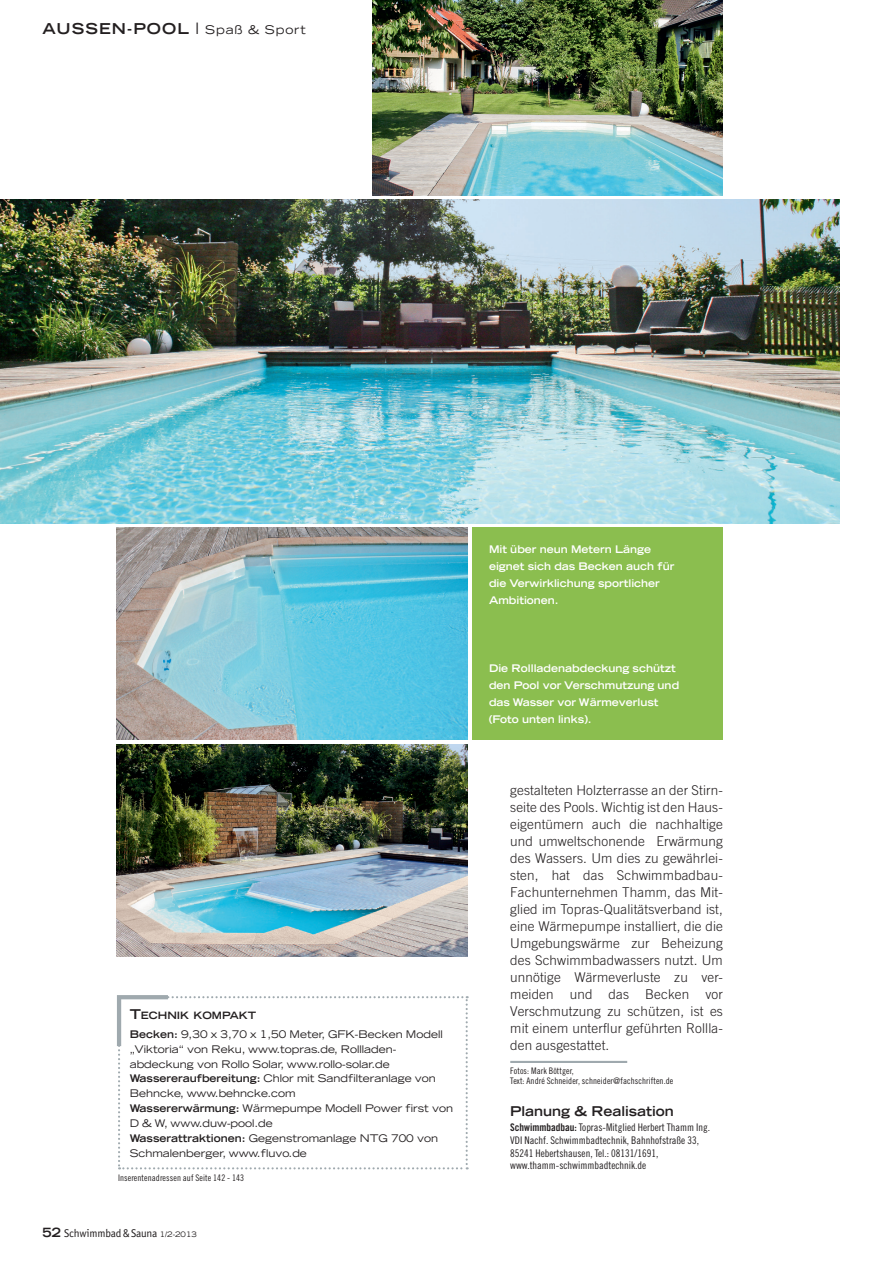
<style>
.page{position:relative;width:893px;height:1263px;background:#fff}
.page>*{position:absolute;margin:0;border:0;box-sizing:border-box;transform-origin:0 0}
.t1{font:700 expanded 15px "Trade Gothic LH";letter-spacing:.075em;color:#231f20}
.t2{font:300 13.5px/17px "Trade Gothic";letter-spacing:.01em;color:#231f20;text-align:justify}
.t3{font:700 expanded 13.5px "Trade Gothic LH";color:#231f20}
.t4{font:11.25px "Officina Sans";letter-spacing:-.015em;color:#231f20}
.t5{font:expanded 10.5px/14.9px "Trade Gothic LH";color:#231f20}
.t6{font:700 expanded 10.5px/17px "Trade Gothic LH";color:#fff}
.t7{font:10.5px/12.8px "Trade Gothic Cond Eighteen";color:#231f20}
.t8{font:700 expanded 10.2px "Trade Gothic LH";color:#231f20}
.t9{font:9px/10.5px "Trade Gothic Cond Eighteen";letter-spacing:.01em;color:#231f20}
.s1{font-weight:400;font-size:12px}
.s2{font-size:13.5px}
.s3{font-weight:700}
.s4{font-family:"Trade Gothic LH";font-weight:700;font-stretch:expanded;font-size:12.75px}
.s5{font-family:"Trade Gothic LH";font-stretch:expanded;font-size:7.5px}
.s6{font-family:"Trade Gothic Bold Cond Twenty"}
</style>
<div class="page">
<svg style="left:117px;top:995px;width:351px;height:174px"></svg>
<hr style="left:510px;top:1061px;width:117px;height:2px;background:#9fa9ae">
<div style="left:472px;top:527px;width:251px;height:213px;background:#8bbe4f"></div>
<img style="left:0;top:200px;width:840px;height:323px">
<img style="left:372px;top:0;width:351px;height:196px">
<img style="left:117px;top:744px;width:351px;height:213px">
<img style="left:117px;top:527px;width:351px;height:213px">
<p class="t1" style="left:43px;top:19px;width:265px">Aussen-Pool ❘ <span class="s1">Spaß &amp; Sport</span></p>
<p class="t8" style="left:130px;top:1008px;width:128px"><span class="s2">T</span>ECHNIK KOMPAKT</p>
<p class="t5" style="left:130px;top:1026px;width:325px"><span class="s3">Becken:</span> 9,30 x 3,70 x 1,50 Meter, GFK-Becken Modell „Viktoria“ von Reku, www.topras.de, Rollladen&shy;abdeckung von Rollo Solar, www.rollo-solar.de <span class="s3">Wassereraufbereitung:</span> Chlor mit Sandfilteranlage von Behncke, www.behncke.com<br><span class="s3">Wassererwärmung:</span> Wärmepumpe Modell Power first von D &amp; W, www.duw-pool.de<br><span class="s3">Wasserattraktionen:</span> Gegenstromanlage NTG 700 von Schmalenberger, www.fluvo.de</p>
<p class="t9" style="left:118px;top:1172px;width:128px">Inserentenadressen auf Seite 142 - 143</p>
<p class="t4" style="left:43px;top:1227px;width:156px"><span class="s4">52</span> Schwimmbad &amp; Sauna <span class="s5">1/2-2013</span></p>
<p class="t6" style="left:489px;top:540px;width:187px">Mit über neun Metern Länge eignet sich das Becken auch für die Verwirklichung sportlicher<br>Ambitionen.</p>
<p class="t6" style="left:489px;top:659px;width:192px">Die Rollladenabdeckung schützt den Pool vor Verschmutzung und das Wasser vor Wärmeverlust (Foto unten links).</p>
<p class="t2" style="left:510px;top:782px;width:214px">gestalteten Holzterrasse an der Stirn&shy;seite des Pools. Wichtig ist den Haus&shy;eigentümern auch die nachhaltige und umweltschonende Erwärmung des Wassers. Um dies zu gewährlei&shy;sten, hat das Schwimmbadbau-Fachunternehmen Thamm, das Mit&shy;glied im Topras-Qualitätsverband ist, eine Wärmepumpe installiert, die die Umgebungswärme zur Beheizung des Schwimmbadwassers nutzt. Um unnötige Wärmeverluste zu ver&shy;meiden und das Becken vor Verschmutzung zu schützen, ist es mit einem unterflur geführten Rollla&shy;den ausgestattet.</p>
<p class="t9" style="left:510px;top:1065px;width:165px">Fotos: Mark Böttger,<br>Text: André Schneider, schneider@fachschriften.de</p>
<p class="t3" style="left:510px;top:1102px;width:165px">Planung &amp; Realisation</p>
<p class="t7" style="left:510px;top:1121px;width:201px"><span class="s6">Schwimmbadbau:</span> Topras-Mitglied Herbert Thamm Ing.<br>VDI Nachf. Schwimmbadtechnik, Bahnhofstraße 33, 85241 Hebertshausen, Tel.: 08131/1691, www.thamm-schwimmbadtechnik.de</p>
</div>
